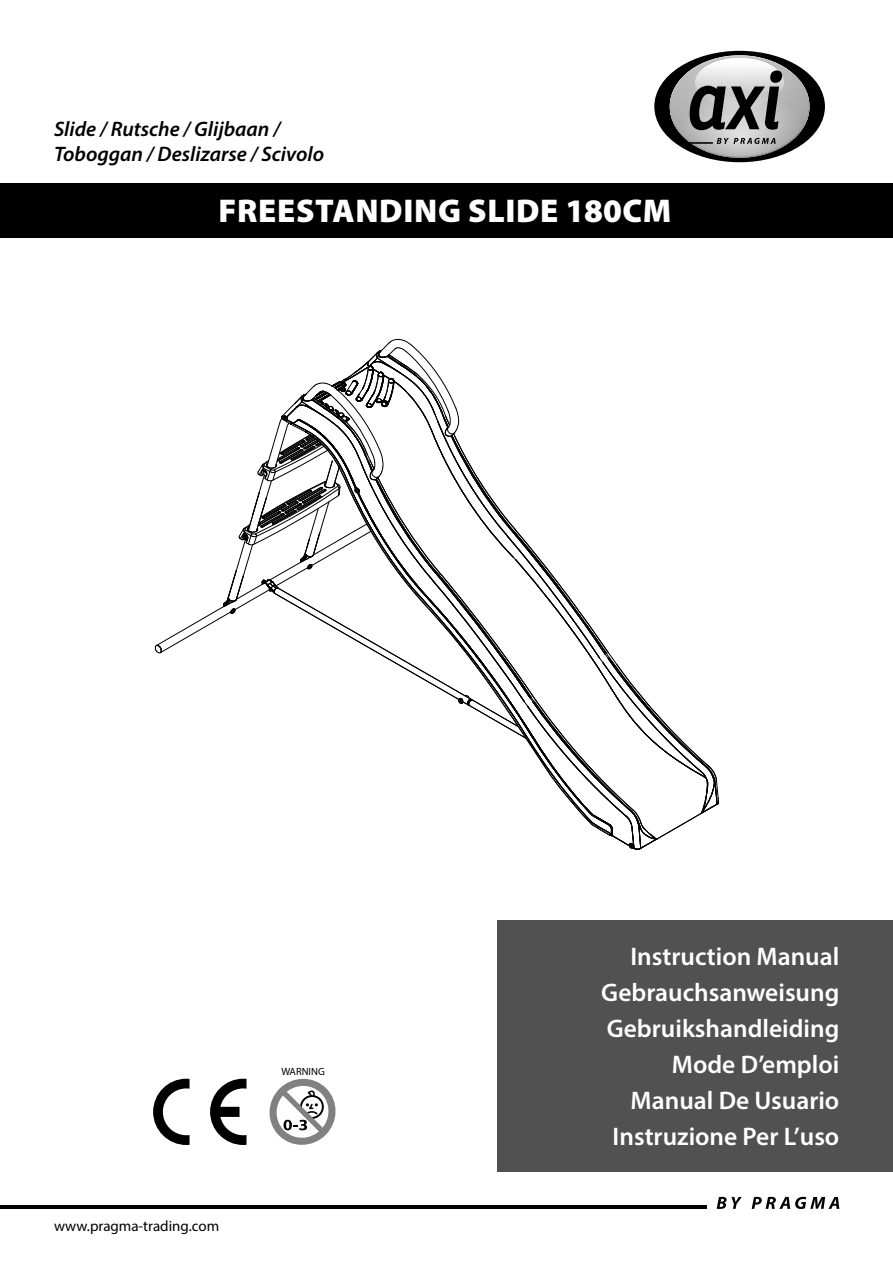
<style>
.page{position:relative;width:893px;height:1263px;background:#fff}
.page>*{position:absolute;margin:0;border:0;box-sizing:border-box;transform-origin:0 0}
.t1{font:900 33px "Myriad Pro";letter-spacing:.02em;color:#fff}
.t2{font:600 25.5px/36px "Myriad Pro";color:#fff;text-align:right}
.t3{font:italic 600 21px/25.2px "Myriad Pro";color:#000}
.t4{font:15px "Myriad Pro";color:#000}
.t5{font:10.5px "Myriad Pro";color:#000}
</style>
<div class="page">
<div style="left:0;top:184px;width:893px;height:54px;background:#000"></div>
<div style="left:654px;top:51px;width:171px;height:111px;background:#000;border-radius:50%"></div>
<svg style="left:670px;top:55px;width:139px;height:103px"></svg>
<svg style="left:717px;top:1197px;width:25px;height:12px"></svg>
<svg style="left:752px;top:1197px;width:87px;height:12px"></svg>
<hr style="left:0;top:1205px;width:706px;height:4px;background:#000">
<div style="left:497px;top:920px;width:396px;height:252px;background:#515151"></div>
<svg style="left:153px;top:1079px;width:37px;height:66px"></svg>
<svg style="left:210px;top:1079px;width:36px;height:66px"></svg>
<svg style="left:269px;top:1079px;width:66px;height:66px"></svg>
<svg style="left:154px;top:338px;width:565px;height:512px"></svg>
<p class="t3" style="left:54px;top:118px;width:272px">Slide / Rutsche / Glijbaan /<br>Toboggan / Deslizarse / Scivolo</p>
<p class="t1" style="left:219px;top:192px;width:454px">FREESTANDING SLIDE 180CM</p>
<p class="t4" style="left:54px;top:1218px;width:167px">www.pragma-trading.com</p>
<p class="t5" style="left:281px;top:1066px;width:45px">WARNING</p>
<p class="t2" style="left:601px;top:940px;width:240px">Instruction Manual<br>Gebrauchsanweisung<br>Gebruikshandleiding<br>Mode D’emploi<br>Manual De Usuario<br>Instruzione Per L’uso</p>
</div>
